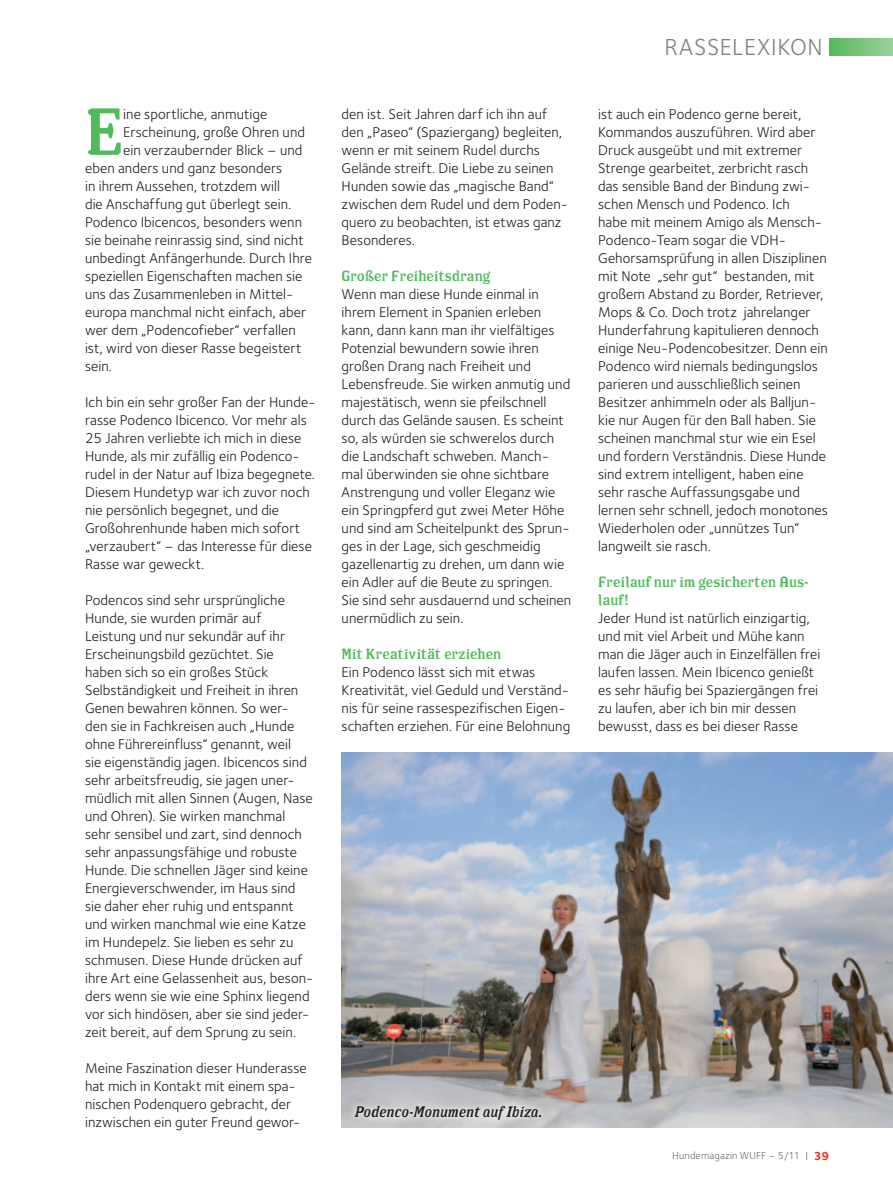
<style>
.page{position:relative;width:893px;height:1191px;background:#fff}
.page>*{position:absolute;margin:0;border:0;box-sizing:border-box;transform-origin:0 0}
.t1{font:65.25px "Los Feliz Roman";color:#51ba5d}
.t2{font:24px "Foundry Sterling";color:#808285}
.t3{font:italic 15px "Los Feliz";letter-spacing:.025em;color:#231f20}
.t4{font:14.7px/18px "Foundry Sterling";letter-spacing:.005em;color:#231f20}
.t5{font:14.7px/18px "Los Feliz Roman";letter-spacing:.01em;color:#51ba5d}
.t6{font:10.5px "Foundry Sterling";letter-spacing:.015em;color:#6c6d70}
.s1{font-weight:700;font-size:12px;color:#ee2e22}
</style>
<div class="page">
<img style="left:342px;top:752px;width:551px;height:375px">
<div style="left:348px;top:1098px;width:201px;height:28px;background:#fff;opacity:.75"></div>
<div style="left:829px;top:38px;width:64px;height:17px;background:linear-gradient(to right,#53b95d,#9cd099)"></div>
<h1 class="t1" style="left:85px;top:90px;width:34px">E</h1>
<p class="t4" style="left:123px;top:105px;width:146px">ine sportliche, anmutige</p>
<p class="t4" style="left:123px;top:123px;width:183px">Erscheinung, große Ohren und</p>
<p class="t4" style="left:123px;top:141px;width:181px">ein verzaubernder Blick – und</p>
<p class="t4" style="left:85px;top:159px;width:199px">eben anders und ganz besonders</p>
<p class="t4" style="left:85px;top:177px;width:196px">in ihrem Aussehen, trotzdem will</p>
<p class="t4" style="left:85px;top:195px;width:208px">die Anschaffung gut überlegt sein.</p>
<p class="t4" style="left:85px;top:213px;width:218px">Podenco Ibicencos, besonders wenn</p>
<p class="t4" style="left:85px;top:231px;width:220px">sie beinahe reinrassig sind, sind nicht</p>
<p class="t4" style="left:85px;top:249px;width:228px">unbedingt Anfängerhunde. Durch Ihre</p>
<p class="t4" style="left:85px;top:267px;width:219px">speziellen Eigenschaften machen sie</p>
<p class="t4" style="left:85px;top:285px;width:210px">uns das Zusammenleben in Mittel-</p>
<p class="t4" style="left:85px;top:303px;width:223px">europa manchmal nicht einfach, aber</p>
<p class="t4" style="left:85px;top:321px;width:212px">wer dem „Podencofieber“ verfallen</p>
<p class="t4" style="left:85px;top:339px;width:218px">ist, wird von dieser Rasse begeistert</p>
<p class="t4" style="left:85px;top:357px;width:29px">sein.</p>
<p class="t4" style="left:85px;top:393px;width:232px">Ich bin ein sehr großer Fan der Hunde&shy;rasse Podenco Ibicenco. Vor mehr als 25 Jahren verliebte ich mich in diese Hunde, als mir zufällig ein Podenco&shy;rudel in der Natur auf Ibiza begegnete.<br>Diesem Hundetyp war ich zuvor noch nie persönlich begegnet, und die Großohrenhunde haben mich sofort „verzaubert“ – das Interesse für diese Rasse war geweckt.</p>
<p class="t4" style="left:85px;top:591px;width:230px">Podencos sind sehr ursprüngliche Hunde, sie wurden primär auf Leistung und nur sekundär auf ihr Erscheinungsbild gezüchtet. Sie haben sich so ein großes Stück Selbständigkeit und Freiheit in ihren Genen bewahren können. So wer&shy;den sie in Fachkreisen auch „Hunde ohne Führereinfluss“ genannt, weil<br>sie eigenständig jagen. Ibicencos sind sehr arbeitsfreudig, sie jagen uner&shy;müdlich mit allen Sinnen (Augen, Nase und Ohren). Sie wirken manchmal sehr sensibel und zart, sind dennoch sehr anpassungsfähige und robuste Hunde. Die schnellen Jäger sind keine Energieverschwender, im Haus sind sie daher eher ruhig und entspannt und wirken manchmal wie eine Katze im Hundepelz. Sie lieben es sehr zu schmusen. Diese Hunde drücken auf ihre Art eine Gelassenheit aus, beson&shy;ders wenn sie wie eine Sphinx liegend vor sich hindösen, aber sie sind jeder&shy;zeit bereit, auf dem Sprung zu sein.</p>
<p class="t4" style="left:85px;top:1059px;width:223px">Meine Faszination dieser Hunderasse hat mich in Kontakt mit einem spa&shy;nischen Podenquero gebracht, der inzwischen ein guter Freund gewor-</p>
<p class="t4" style="left:342px;top:105px;width:228px">den ist. Seit Jahren darf ich ihn auf den „Paseo“ (Spaziergang) begleiten, wenn er mit seinem Rudel durchs<br>Gelände streift. Die Liebe zu seinen<br>Hunden sowie das „magische Band“ zwischen dem Rudel und dem Poden&shy;quero zu beobachten, ist etwas ganz<br>Besonderes.</p>
<p class="t5" style="left:342px;top:266px;width:150px">Großer Freiheitsdrang</p>
<p class="t4" style="left:342px;top:285px;width:231px">Wenn man diese Hunde einmal in ihrem Element in Spanien erleben kann, dann kann man ihr vielfältiges Potenzial bewundern sowie ihren großen Drang nach Freiheit und Lebensfreude. Sie wirken anmutig und majestätisch, wenn sie pfeilschnell durch das Gelände sausen. Es scheint so, als würden sie schwerelos durch die Landschaft schweben. Manch&shy;mal überwinden sie ohne sichtbare Anstrengung und voller Eleganz wie ein Springpferd gut zwei Meter Höhe und sind am Scheitelpunkt des Sprun&shy;ges in der Lage, sich geschmeidig gazellenartig zu drehen, um dann wie ein Adler auf die Beute zu springen.<br>Sie sind sehr ausdauernd und scheinen unermüdlich zu sein.</p>
<p class="t5" style="left:342px;top:644px;width:161px">Mit Kreativität erziehen</p>
<p class="t4" style="left:342px;top:663px;width:230px">Ein Podenco lässt sich mit etwas Kreativität, viel Geduld und Verständ&shy;nis für seine rassespezifischen Eigen&shy;schaften erziehen. Für eine Belohnung</p>
<p class="t3" style="left:355px;top:1102px;width:189px">Podenco-Monument auf Ibiza.</p>
<h2 class="t2" style="left:664px;top:33px;width:29px">Rassele</h2>
<h2 class="t2" style="left:757px;top:33px;width:63px">xikon</h2>
<p class="t4" style="left:598px;top:105px;width:231px">ist auch ein Podenco gerne bereit, Kommandos auszuführen. Wird aber Druck ausgeübt und mit extremer Strenge gearbeitet, zerbricht rasch das sensible Band der Bindung zwi&shy;schen Mensch und Podenco. Ich<br>habe mit meinem Amigo als Mensch-Podenco-Team sogar die VDH-Gehorsamsprüfung in allen Disziplinen mit Note „sehr gut“ bestanden, mit großem Abstand zu Border, Retriever, Mops &amp; Co. Doch trotz jahrelanger Hunderfahrung kapitulieren dennoch einige Neu-Podencobesitzer. Denn ein Podenco wird niemals bedingungslos parieren und ausschließlich seinen Besitzer anhimmeln oder als Balljun&shy;kie nur Augen für den Ball haben. Sie scheinen manchmal stur wie ein Esel und fordern Verständnis. Diese Hunde sind extrem intelligent, haben eine sehr rasche Auffassungsgabe und lernen sehr schnell, jedoch monotones Wiederholen oder „unnützes Tun“ langweilt sie rasch.</p>
<p class="t5" style="left:598px;top:573px;width:212px">Freilauf nur im gesicherten Aus&shy;lauf!</p>
<p class="t4" style="left:598px;top:609px;width:224px">Jeder Hund ist natürlich einzigartig, und mit viel Arbeit und Mühe kann man die Jäger auch in Einzelfällen frei laufen lassen. Mein Ibicenco genießt es sehr häufig bei Spaziergängen frei zu laufen, aber ich bin mir dessen bewusst, dass es bei dieser Rasse</p>
<p class="t6" style="left:672px;top:1149px;width:159px">Hundemagazin WUFF – 5/11 | <span class="s1">39</span></p>
</div>
